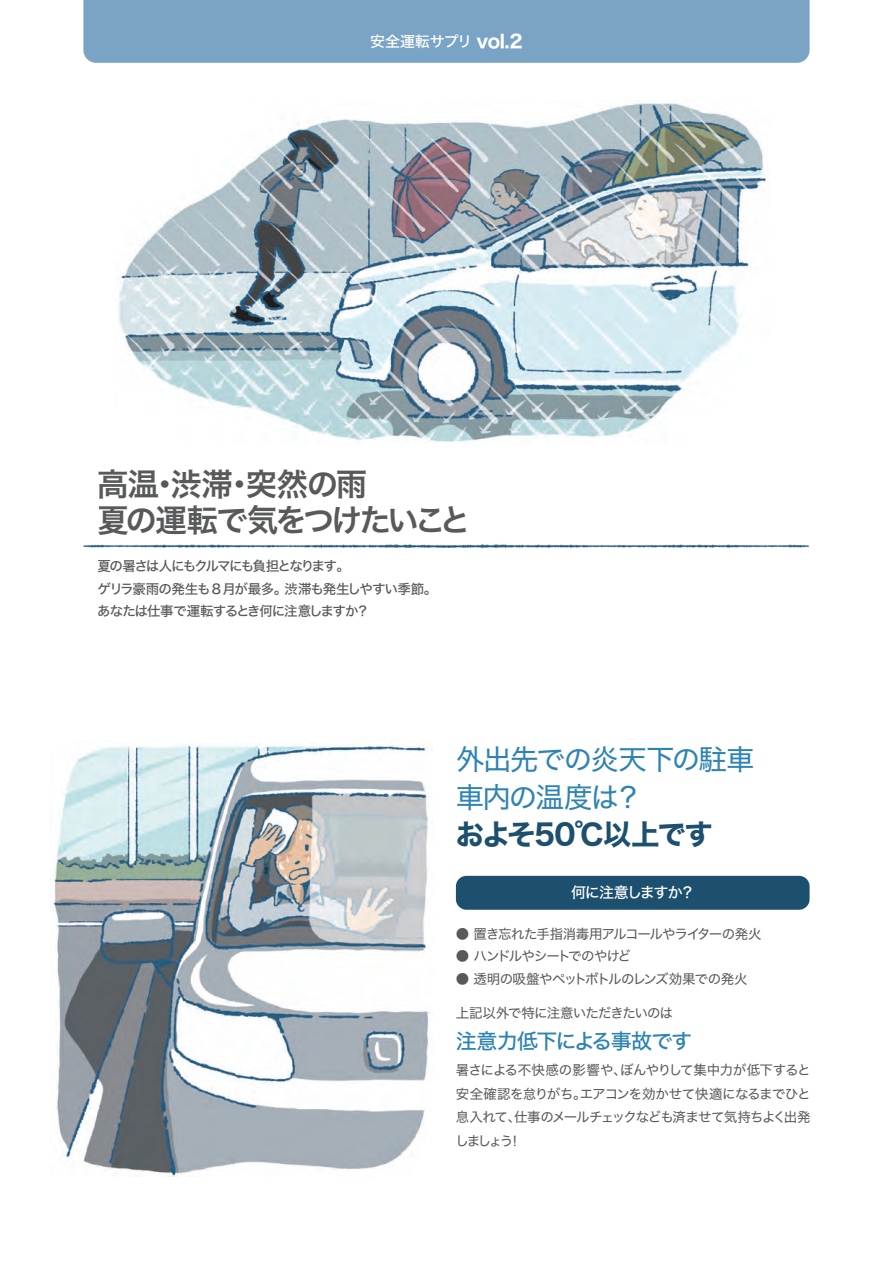
<style>
.page{position:relative;width:893px;height:1263px;background:#fff}
.page>*{position:absolute;margin:0;border:0;box-sizing:border-box;transform-origin:0 0}
.t1{font:31.5px/36px "Hiragino Sans W6";letter-spacing:-.08em;color:#58595b}
.t2{font:28.5px/37.5px "Hiragino Sans W4";letter-spacing:-.06em;color:#2d83b2}
.t3{font:28.5px "Hiragino Sans W7";letter-spacing:-.055em;color:#1c506e}
.t4{font:21px "Hiragino Sans W5";letter-spacing:-.065em;color:#2d83b2}
.t5{font:15px "Hiragino Sans W5";letter-spacing:-.01em;color:#fff}
.t6{font:15px "Hiragino Sans W5";letter-spacing:-.08em;color:#fff}
.t7{font:13.5px/23.7px "Hiragino Sans W4";letter-spacing:-.07em;color:#58595b;text-align:justify}
.t8{font:13.5px/22.5px "Hiragino Sans W5";letter-spacing:-.085em;color:#58595b}
.t9{font:13.5px "Hiragino Sans W4";letter-spacing:-.05em;color:#58595b}
.t10{font:13.5px "Hiragino Sans W4";letter-spacing:-.09em;color:#58595b}
.s1{font-family:"Hiragino Sans W7";font-size:18px}
</style>
<div class="page">
<img style="left:83px;top:544px;width:727px;height:3px">
<img style="left:118px;top:100px;width:652px;height:342px">
<img style="left:53px;top:744px;width:379px;height:432px">
<div style="left:83px;top:0;width:727px;height:63px;background:#79a4c5"></div>
<div style="left:456px;top:876px;width:354px;height:34px;background:#1c506e;border-radius:11px"></div>
<p class="t5" style="left:370px;top:28px;width:154px">安全運転サプリ <span class="s1">vol.2</span></p>
<h1 class="t1" style="left:97px;top:465px;width:375px">高温・渋滞・突然の雨<br>夏の運転で気をつけたいこと</h1>
<p class="t8" style="left:97px;top:554px;width:342px">夏の暑さは人にもクルマにも負担となります。<br>ゲリラ豪雨の発生も8 月が最多。渋滞も発生しやすい季節。あなたは仕事で運転するとき何に注意しますか？</p>
<h2 class="t2" style="left:456px;top:739px;width:300px">外出先での炎天下の駐車車内の温度は？</h2>
<h2 class="t3" style="left:456px;top:812px;width:259px">およそ50℃以上です</h2>
<p class="t6" style="left:571px;top:879px;width:125px">何に注意しますか？</p>
<p class="t7" style="left:456px;top:921px;width:307px">● 置き忘れた手指消毒用アルコールやライターの発火</p>
<p class="t10" style="left:456px;top:944px;width:176px">● ハンドルやシートでのやけど</p>
<p class="t9" style="left:456px;top:967px;width:293px">● 透明の吸盤やペットボトルのレンズ効果での発火</p>
<p class="t7" style="left:456px;top:1000px;width:219px">上記以外で特に注意いただきたいのは</p>
<h3 class="t4" style="left:456px;top:1022px;width:238px">注意力低下による事故です</h3>
<p class="t7" style="left:455px;top:1057px;width:357px">暑さによる不快感の影響や、ぼんやりして集中力が低下すると安全確認を怠りがち。エアコンを効かせて快適になるまでひと息入れて、仕事のメールチェックなども済ませて気持ちよく出発しましょう！</p>
</div>
